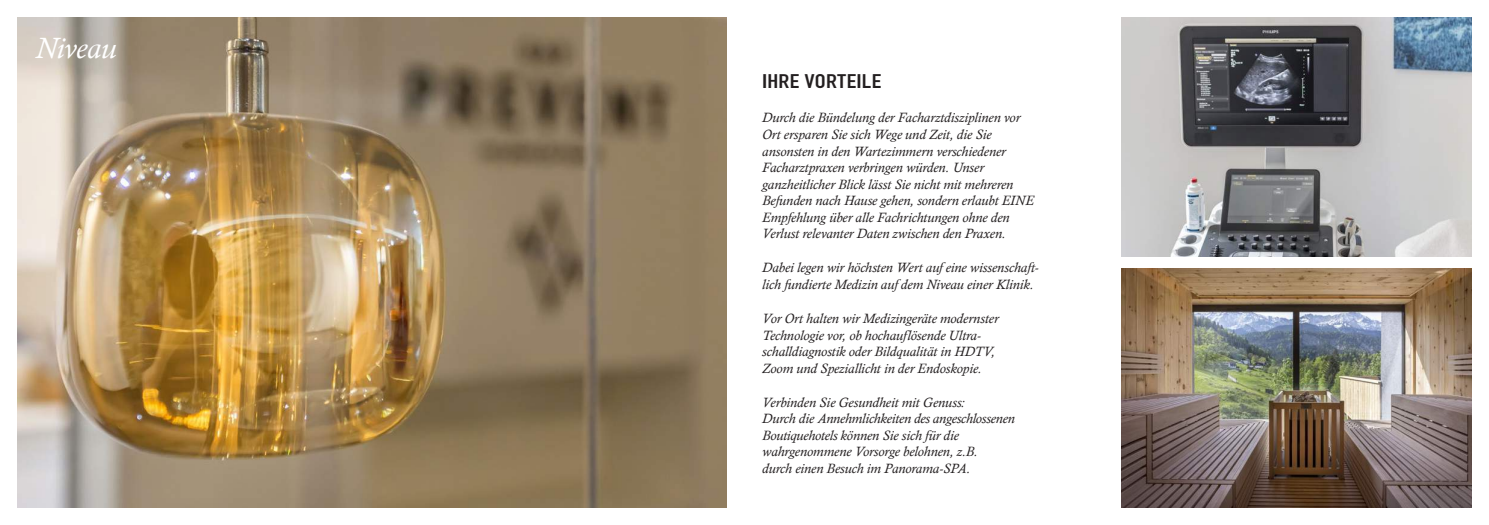
<style>
.page{position:relative;width:1489px;height:525px;background:#fff}
.page>*{position:absolute;margin:0;border:0;box-sizing:border-box;transform-origin:0 0}
.t1{font:italic 30px "Calisto";letter-spacing:-.01em;color:#fff}
.t2{font:20px "Ordinar Std";letter-spacing:.005em;color:#231f20}
.t3{font:italic 13.75px/16.5px "Calisto";color:#231f20}
</style>
<div class="page">
<img style="left:17px;top:17px;width:709px;height:489px">
<img style="left:1121px;top:17px;width:349px;height:240px">
<img style="left:1121px;top:268px;width:349px;height:239px">
<h1 class="t1" style="left:35px;top:31px;width:82px">Niveau</h1>
<h2 class="t2" style="left:762px;top:68px;width:121px">IHRE VORTEILE</h2>
<p class="t3" style="left:762px;top:109px;width:273px">Durch die Bündelung der Facharztdisziplinen vor Ort ersparen Sie sich Wege und Zeit, die Sie ansonsten in den Wartezimmern verschiedener Facharztpraxen verbringen würden. Unser ganzheitlicher Blick lässt Sie nicht mit mehreren Befunden nach Hause gehen, sondern erlaubt EINE Empfehlung über alle Fachrichtungen ohne den Verlust relevanter Daten zwischen den Praxen.</p>
<p class="t3" style="left:762px;top:259px;width:278px">Dabei legen wir höchsten Wert auf eine wissenschaft&shy;lich fundierte Medizin auf dem Niveau einer Klinik.</p>
<p class="t3" style="left:762px;top:310px;width:238px">Vor Ort halten wir Medizingeräte modernster Technologie vor, ob hochauflösende Ultra&shy;schalldiagnostik oder Bildqualität in HDTV, Zoom und Speziallicht in der Endoskopie.</p>
<p class="t3" style="left:762px;top:394px;width:254px">Verbinden Sie Gesundheit mit Genuss:<br>Durch die Annehmlichkeiten des angeschlossenen Boutiquehotels können Sie sich für die wahrgenommene Vorsorge belohnen, z.B.<br>durch einen Besuch im Panorama-SPA.</p>
</div>
